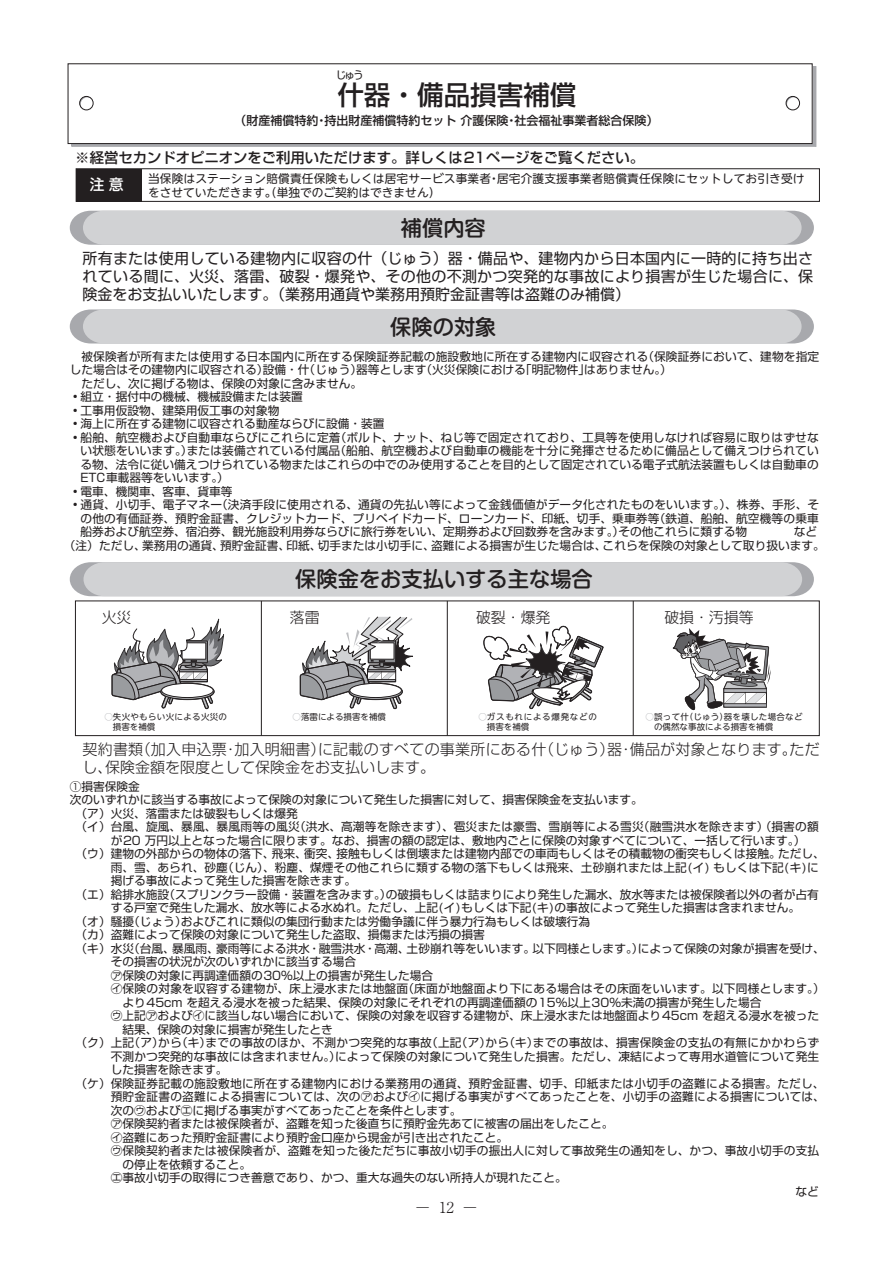
<style>
.page{position:relative;width:893px;height:1263px;background:#fff}
.page>*{position:absolute;margin:0;border:0;box-sizing:border-box;transform-origin:0 0}
.t1{font:500 26.55px "Shin Go Pro";color:#231f20}
.t2{font:500 21.3px "Shin M Go Pro";color:#231f20}
.t3{font:15px/18px "Shin Go Pro";color:#231f20;text-align:justify}
.t4{font:300 15px/18px "Shin Go Pro";letter-spacing:.015em;color:#231f20}
.t5{font:300 15px "Ryumin Pro";color:#231f20;scale:1.5 1}
.t6{font:300 14.85px "Shin Go Pro";color:#231f20}
.t7{font:500 14.85px "Shin M Go Pro";color:#fff}
.t8{font:500 14.4px "Shin Go Pro";color:#231f20}
.t9{font:500 12px "Shin Go Pro";color:#231f20}
.t10{font:11.7px/13.5px "Shin Go Pro";color:#231f20}
.t11{font:11.7px "Shin Go Pro";letter-spacing:.02em;color:#231f20}
.t12{font:11.7px/14.1px "UD Shin M Go Pro";letter-spacing:.01em;color:#231f20}
.t13{font:11.7px "Shin Go Pro";letter-spacing:.025em;color:#231f20}
.t14{font:10.65px "Shin Go Pro";color:#231f20}
.t15{font:8.55px/10.2px "UD Shin M Go Pro";letter-spacing:.03em;color:#231f20}
.t16{font:8.55px/10.2px "UD Shin M Go Pro";letter-spacing:.085em;color:#231f20}
.t17{font:8.55px "UD Shin M Go Pro";color:#231f20}
.s1{color:#a8a9ad}
</style>
<div class="page">
<div style="left:71px;top:66px;width:745px;height:81px;border:1px solid #a8a9ad"></div>
<div style="left:68px;top:64px;width:744px;height:80px;background:#fff"></div>
<div style="left:68px;top:63px;width:745px;height:81px;border:1px solid #231f20"></div>
<div style="left:79px;top:96px;width:15px;height:14px;border:1px solid #231f20;border-radius:50%"></div>
<div style="left:786px;top:96px;width:14px;height:14px;border:1px solid #231f20;border-radius:50%"></div>
<div style="left:70px;top:211px;width:744px;height:34px;background:#d1d2d4"></div>
<div style="left:70px;top:309px;width:744px;height:34px;background:#d1d2d4"></div>
<div style="left:70px;top:562px;width:744px;height:34px;background:#d1d2d4"></div>
<div style="left:75px;top:600px;width:745px;height:136px;border:1px solid #231f20"></div>
<hr style="left:261px;top:601px;width:1px;height:135px;background:#231f20">
<hr style="left:447px;top:601px;width:1px;height:135px;background:#231f20">
<hr style="left:633px;top:601px;width:1px;height:135px;background:#231f20">
<svg style="left:111px;top:618px;width:113px;height:91px"></svg>
<svg style="left:161px;top:684px;width:53px;height:15px"></svg>
<div style="left:161px;top:683px;width:53px;height:17px;border:1px solid #231f20;border-radius:50%"></div>
<div style="left:162px;top:683px;width:51px;height:14px;background:#fff;border-radius:50%"></div>
<div style="left:161px;top:683px;width:52px;height:15px;border:1px solid #231f20;border-radius:50%"></div>
<svg style="left:300px;top:616px;width:113px;height:93px"></svg>
<svg style="left:349px;top:684px;width:53px;height:15px"></svg>
<div style="left:349px;top:683px;width:53px;height:17px;border:1px solid #231f20;border-radius:50%"></div>
<div style="left:350px;top:683px;width:51px;height:14px;background:#fff;border-radius:50%"></div>
<div style="left:350px;top:683px;width:52px;height:15px;border:1px solid #231f20;border-radius:50%"></div>
<svg style="left:483px;top:626px;width:121px;height:84px"></svg>
<svg style="left:673px;top:628px;width:98px;height:83px"></svg>
<div style="left:76px;top:169px;width:65px;height:32px;background:#231f20"></div>
<div style="left:76px;top:168px;width:744px;height:34px;border:1px solid #231f20"></div>
<p class="t14" style="left:336px;top:67px;width:29px">じゅう</p>
<h1 class="t1" style="left:337px;top:73px;width:241px">什器・備品損害補償</h1>
<p class="t9" style="left:234px;top:111px;width:425px">（財産補償特約・持出財産補償特約セット 介護保険・社会福祉事業者総合保険）</p>
<p class="t8" style="left:75px;top:146px;width:570px">※経営セカンドオピニオンをご利用いただけます。詳しくは21ページをご覧ください。</p>
<p class="t7" style="left:90px;top:172px;width:35px">注意</p>
<p class="t12" style="left:148px;top:171px;width:658px">当保険はステーション賠償責任保険もしくは居宅サービス事業者・居宅介護支援事業者賠償責任保険にセットしてお引き受けをさせていただきます。（単独でのご契約はできません）</p>
<h2 class="t2" style="left:401px;top:211px;width:87px">補償内容</h2>
<p class="t3" style="left:83px;top:248px;width:732px">所有または使用している建物内に収容の什（じゅう）器・備品や、建物内から日本国内に一時的に持ち出されている間に、火災、落雷、破裂・爆発や、その他の不測かつ突発的な事故により損害が生じた場合に、保険金をお支払いいたします。（業務用通貨や業務用預貯金証書等は盗難のみ補償）</p>
<h2 class="t2" style="left:390px;top:309px;width:108px">保険の対象</h2>
<p class="t10" style="left:70px;top:348px;width:751px">　被保険者が所有または使用する日本国内に所在する保険証券記載の施設敷地に所在する建物内に収容される（保険証券において、建物を指定した場合はその建物内に収容される）設備・什（じゅう）器等とします（火災保険における「明記物件」はありません。）<br>　ただし、次に掲げる物は、保険の対象に含みません。</p>
<p class="t10" style="left:73px;top:389px;width:232px">• 組立・据付中の機械、機械設備または装置</p>
<p class="t10" style="left:73px;top:402px;width:208px">• 工事用仮設物、建築用仮工事の対象物</p>
<p class="t10" style="left:73px;top:416px;width:313px">• 海上に所在する建物に収容される動産ならびに設備・装置</p>
<p class="t10" style="left:81px;top:429px;width:740px;text-align:justify;text-indent:-8px">• 船舶、航空機および自動車ならびにこれらに定着（ボルト、ナット、ねじ等で固定されており、工具等を使用しなければ容易に取りはずせない状態をいいます。）または装備されている付属品（船舶、航空機および自動車の機能を十分に発揮させるために備品として備えつけられている物、法令に従い備えつけられている物またはこれらの中でのみ使用することを目的として固定されている電子式航法装置もしくは自動車のETC車載器等をいいます。）</p>
<p class="t10" style="left:73px;top:483px;width:161px">• 電車、機関車、客車、貨車等</p>
<p class="t10" style="left:73px;top:497px;width:748px">• 通貨、小切手、電子マネー（決済手段に使用される、通貨の先払い等によって金銭価値がデータ化されたものをいいます。）、株券、手形、そ</p>
<p class="t10" style="left:81px;top:510px;width:740px">の他の有価証券、預貯金証書、クレジットカード、プリペイドカード、ローンカード、印紙、切手、乗車券等（鉄道、船舶、航空機等の乗車</p>
<p class="t10" style="left:81px;top:524px;width:738px">船券および航空券、宿泊券、観光施設利用券ならびに旅行券をいい、定期券および回数券を含みます。）その他これらに類する物　　　　など</p>
<p class="t10" style="left:64px;top:537px;width:762px">（注）ただし、業務用の通貨、預貯金証書、印紙、切手または小切手に、盗難による損害が生じた場合は、これらを保険の対象として取り扱います。</p>
<h2 class="t2" style="left:295px;top:562px;width:299px">保険金をお支払いする主な場合</h2>
<p class="t6" style="left:102px;top:605px;width:31px">火災</p>
<p class="t6" style="left:290px;top:605px;width:31px">落雷</p>
<p class="t6" style="left:476px;top:605px;width:76px">破裂・爆発</p>
<p class="t6" style="left:664px;top:605px;width:91px">破損・汚損等</p>
<p class="t15" style="left:104px;top:711px;width:124px"><span class="s1">○</span>失火やもらい火による火災の</p>
<p class="t17" style="left:293px;top:709px;width:95px"><span class="s1">○</span>落雷による損害を補償</p>
<p class="t15" style="left:113px;top:721px;width:44px">損害を補償</p>
<p class="t16" style="left:487px;top:711px;width:111px;text-indent:-9px"><span class="s1">○</span>ガスもれによる爆発などの損害を補償</p>
<p class="t15" style="left:654px;top:711px;width:150px;text-indent:-9px"><span class="s1">○</span>誤って什（じゅう）器を壊した場合などの偶然な事故による損害を補償</p>
<p class="t4" style="left:83px;top:738px;width:739px">契約書類（加入申込票・加入明細書）に記載のすべての事業所にある什（じゅう）器・備品が対象となります。ただし、保険金額を限度として保険金をお支払いします。</p>
<p class="t10" style="left:70px;top:778px;width:72px">①損害保険金</p>
<p class="t10" style="left:70px;top:791px;width:574px">次のいずれかに該当する事故によって保険の対象について発生した損害に対して、損害保険金を支払います。</p>
<p class="t10" style="left:70px;top:805px;width:230px">　（ア）火災、落雷または破裂もしくは爆発</p>
<p class="t11" style="left:70px;top:817px;width:750px">　（イ）台風、旋風、暴風、暴風雨等の風災（洪水、高潮等を除きます）、雹災または豪雪、雪崩等による雪災（融雪洪水を除きます）（損害の額</p>
<p class="t10" style="left:111px;top:832px;width:696px">が20 万円以上となった場合に限ります。なお、損害の額の認定は、敷地内ごとに保険の対象すべてについて、一括して行います。）</p>
<p class="t10" style="left:70px;top:845px;width:757px">　（ウ）建物の外部からの物体の落下、飛来、衝突、接触もしくは倒壊または建物内部での車両もしくはその積載物の衝突もしくは接触。ただし、</p>
<p class="t10" style="left:111px;top:859px;width:710px">雨、雪、あられ、砂塵（じん）、粉塵、煤煙その他これらに類する物の落下もしくは飛来、土砂崩れまたは上記(イ) もしくは下記(キ)に</p>
<p class="t10" style="left:111px;top:872px;width:247px">掲げる事故によって発生した損害を除きます。</p>
<p class="t10" style="left:70px;top:886px;width:750px">　（エ）給排水施設（スプリンクラー設備・装置を含みます。）の破損もしくは詰まりにより発生した漏水、放水等または被保険者以外の者が占有</p>
<p class="t10" style="left:111px;top:899px;width:691px">する戸室で発生した漏水、放水等による水ぬれ。ただし、上記(イ)もしくは下記(キ)の事故によって発生した損害は含まれません。</p>
<p class="t10" style="left:70px;top:913px;width:522px">　（オ）騒擾（じょう）およびこれに類似の集団行動または労働争議に伴う暴力行為もしくは破壊行為</p>
<p class="t10" style="left:70px;top:926px;width:417px">　（カ）盗難によって保険の対象について発生した盗取、損傷または汚損の損害</p>
<p class="t10" style="left:70px;top:940px;width:757px">　（キ）水災（台風、暴風雨、豪雨等による洪水・融雪洪水・高潮、土砂崩れ等をいいます。以下同様とします。）によって保険の対象が損害を受け、</p>
<p class="t10" style="left:111px;top:953px;width:247px">その損害の状況が次のいずれかに該当する場合</p>
<p class="t10" style="left:111px;top:967px;width:324px">㋐保険の対象に再調達価額の30％以上の損害が発生した場合</p>
<p class="t11" style="left:111px;top:979px;width:716px">㋑保険の対象を収容する建物が、床上浸水または地盤面（床面が地盤面より下にある場合はその床面をいいます。以下同様とします。）</p>
<p class="t10" style="left:122px;top:994px;width:640px">より45cm を超える浸水を被った結果、保険の対象にそれぞれの再調達価額の15％以上30％未満の損害が発生した場合</p>
<p class="t10" style="left:111px;top:1008px;width:710px">㋒上記㋐および㋑に該当しない場合において、保険の対象を収容する建物が、床上浸水または地盤面より45cm を超える浸水を被った</p>
<p class="t10" style="left:122px;top:1021px;width:212px">結果、保険の対象に損害が発生したとき</p>
<p class="t13" style="left:70px;top:1033px;width:751px">　（ク）上記（ア）から（キ）までの事故のほか、不測かつ突発的な事故（上記（ア）から（キ）までの事故は、損害保険金の支払の有無にかかわらず</p>
<p class="t10" style="left:111px;top:1048px;width:710px">不測かつ突発的な事故には含まれません。）によって保険の対象について発生した損害。ただし、凍結によって専用水道管について発生</p>
<p class="t10" style="left:111px;top:1062px;width:118px">した損害を除きます。</p>
<p class="t11" style="left:70px;top:1074px;width:756px">　（ケ）保険証券記載の施設敷地に所在する建物内における業務用の通貨、預貯金証書、切手、印紙または小切手の盗難による損害。ただし、</p>
<p class="t11" style="left:111px;top:1087px;width:716px">預貯金証書の盗難による損害については、次の㋐および㋑に掲げる事実がすべてあったことを、小切手の盗難による損害については、</p>
<p class="t10" style="left:111px;top:1102px;width:352px">次の㋒および㋓に掲げる事実がすべてあったことを条件とします。</p>
<p class="t10" style="left:111px;top:1116px;width:504px">㋐保険契約者または被保険者が、盗難を知った後直ちに預貯金先あてに被害の届出をしたこと。</p>
<p class="t10" style="left:111px;top:1129px;width:399px">㋑盗難にあった預貯金証書により預貯金口座から現金が引き出されたこと。</p>
<p class="t10" style="left:111px;top:1143px;width:710px">㋒保険契約者または被保険者が、盗難を知った後ただちに事故小切手の振出人に対して事故発生の通知をし、かつ、事故小切手の支払</p>
<p class="t10" style="left:122px;top:1156px;width:130px">の停止を依頼すること。</p>
<p class="t10" style="left:111px;top:1170px;width:458px">㋓事故小切手の取得につき善意であり、かつ、重大な過失のない所持人が現れたこと。</p>
<p class="t10" style="left:796px;top:1183px;width:25px">など</p>
<p class="t5" style="left:411px;top:1195px;width:48px">－12 －</p>
</div>
